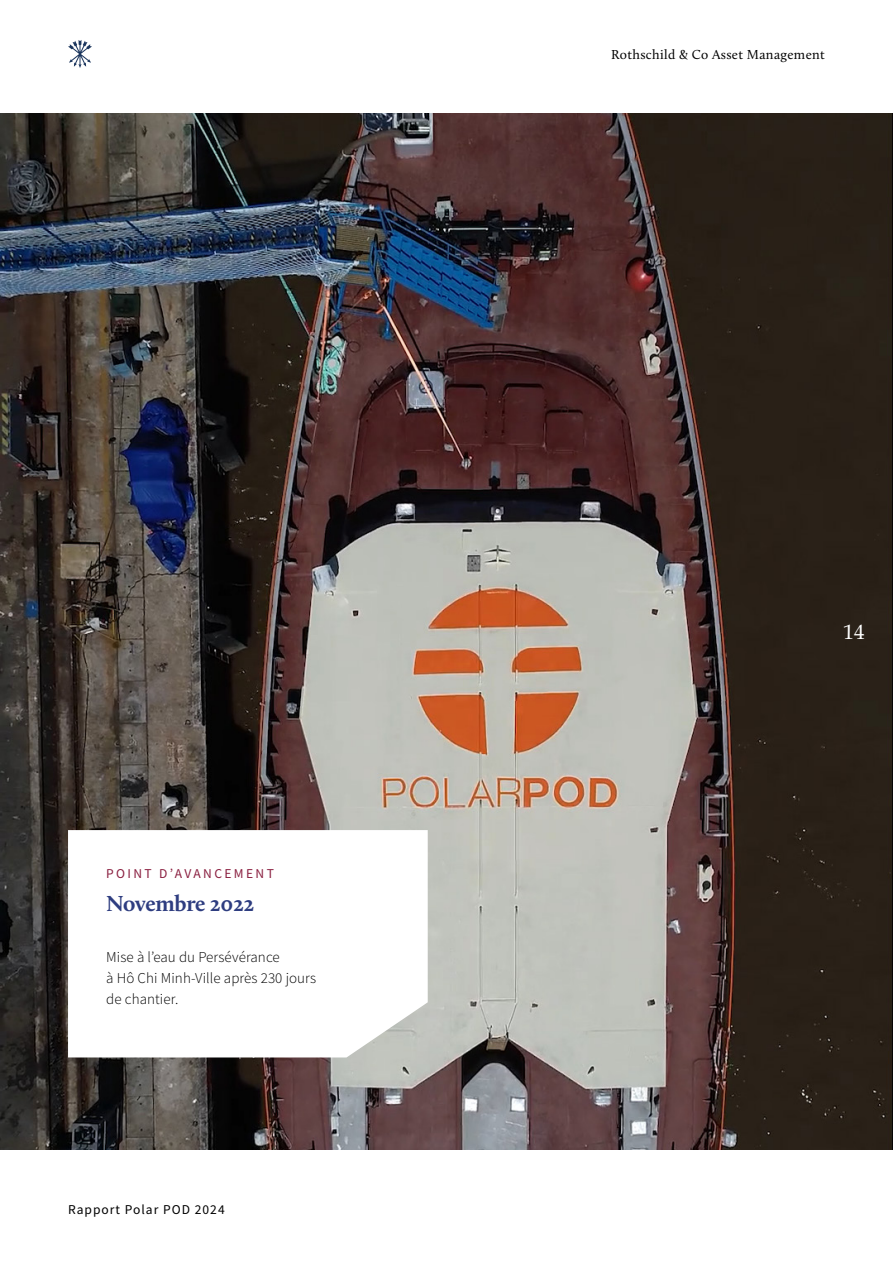
<style>
.page{position:relative;width:893px;height:1263px;background:#fff}
.page>*{position:absolute;margin:0;border:0;box-sizing:border-box;transform-origin:0 0}
.t1{font:700 22.5px "Calluna";letter-spacing:-.015em;color:#2e3d80}
.t2{font:21px "Book Antiqua";color:#fff}
.t3{font:300 15px/21px "Source Sans Pro";letter-spacing:.005em;color:#000}
.t4{font:13.5px "Calluna";letter-spacing:.025em;color:#000}
.t5{font:13.5px "Source Sans Pro";letter-spacing:.075em;color:#000}
.t6{font:13.5px "Source Sans Pro";letter-spacing:.175em;color:#8a1f40}
</style>
<div class="page">
<img style="left:0;top:113px;width:893px;height:1036px">
<svg style="left:68px;top:830px;width:360px;height:227px"></svg>
<svg style="left:68px;top:40px;width:24px;height:28px"></svg>
<p class="t6" style="left:106px;top:865px;width:169px">POINT D’AVANCEMENT</p>
<h1 class="t1" style="left:106px;top:889px;width:150px">Novembre 2022</h1>
<p class="t3" style="left:106px;top:946px;width:211px">Mise à l’eau du Persévérance<br>à Hô Chi Minh-Ville après 230 jours de chantier.</p>
<p class="t5" style="left:68px;top:1201px;width:158px">Rapport Polar POD 2024</p>
<p class="t4" style="left:611px;top:46px;width:215px">Rothschild &amp; Co Asset Management</p>
<h2 class="t2" style="left:844px;top:617px;width:22px">14</h2>
</div>
